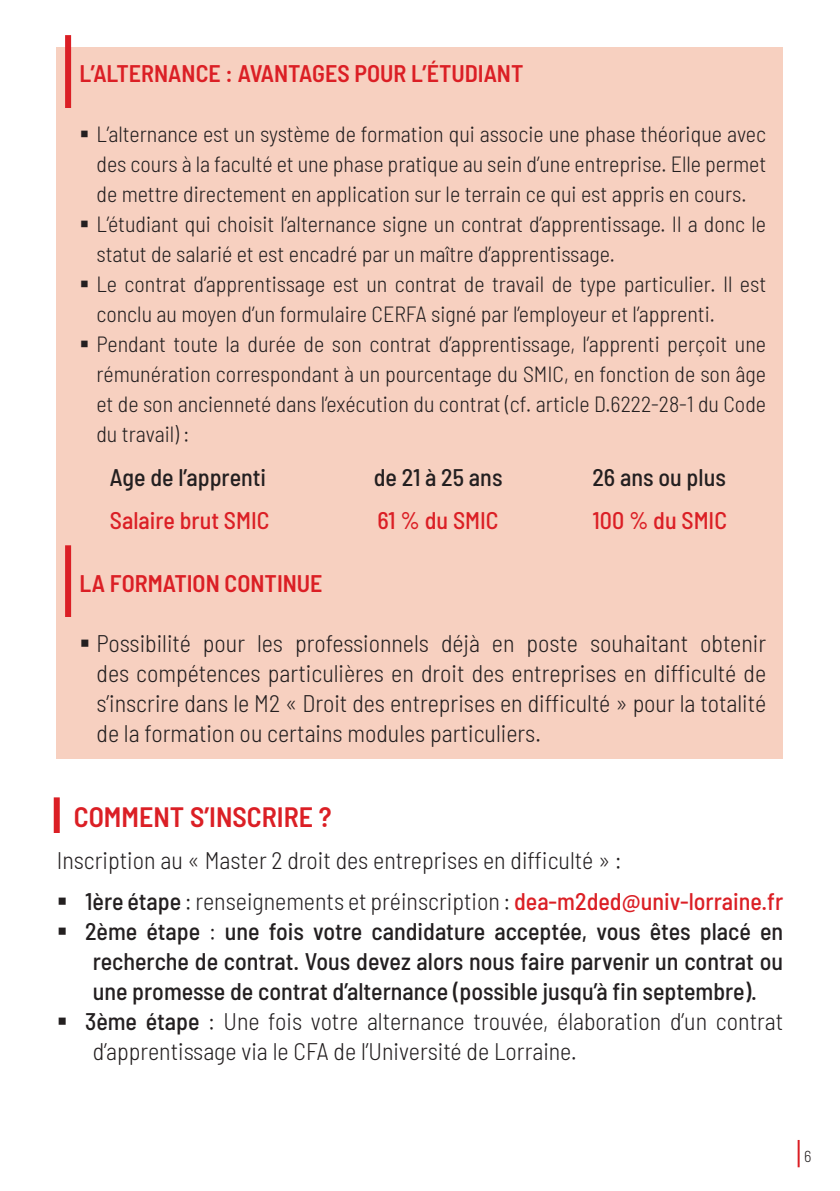
<style>
.page{position:relative;width:840px;height:1191px;background:#fff}
.page>*{position:absolute;margin:0;border:0;box-sizing:border-box;transform-origin:0 0}
.t1{font:600 semi-condensed 28px "Barlow";color:#db1f25}
.t2{font:300 semi-condensed 24px/30px "Barlow";color:#231f20;text-align:justify}
.t3{font:500 semi-condensed 24px "Barlow";color:#231f20}
.t4{font:600 semi-condensed 24px "Barlow";color:#db1f25}
.t5{font:500 semi-condensed 24px "Barlow";color:#db1f25}
.t6{font:300 semi-condensed 22px/30px "Barlow";color:#231f20}
.t7{font:300 semi-condensed 16px "Barlow";color:#231f20}
.s1{font-weight:500}
.s2{font-weight:500;color:#db1f25}
.s3{font-weight:300}
</style>
<div class="page">
<hr style="left:797px;top:1140px;width:2px;height:27px;background:#db1f25">
<div style="left:57px;top:47px;width:725px;height:81px;background:#f7d0c0"></div>
<div style="left:65px;top:35px;width:6px;height:99px;background:#db1f25"></div>
<div style="left:57px;top:109px;width:725px;height:109px;background:#f7d0c0"></div>
<div style="left:57px;top:199px;width:725px;height:79px;background:#f7d0c0"></div>
<div style="left:57px;top:259px;width:725px;height:79px;background:#f7d0c0"></div>
<div style="left:57px;top:319px;width:725px;height:139px;background:#f7d0c0"></div>
<div style="left:57px;top:437px;width:725px;height:51px;background:#f7d0c0"></div>
<div style="left:57px;top:467px;width:725px;height:51px;background:#f7d0c0"></div>
<div style="left:57px;top:497px;width:725px;height:51px;background:#f7d0c0"></div>
<div style="left:57px;top:527px;width:725px;height:51px;background:#f7d0c0"></div>
<div style="left:57px;top:557px;width:725px;height:81px;background:#f7d0c0"></div>
<div style="left:65px;top:545px;width:6px;height:99px;background:#db1f25"></div>
<div style="left:57px;top:617px;width:725px;height:141px;background:#f7d0c0"></div>
<div style="left:54px;top:797px;width:6px;height:36px;background:#db1f25"></div>
<p class="t4" style="left:79px;top:56px;width:445px">L’ALTERNANCE : AVANTAGES POUR L’ÉTUDIANT</p>
<p class="t6" style="left:96px;top:118px;width:671px">L’alternance est un système de formation qui associe une phase théorique avec des cours à la faculté et une phase pratique au sein d’une entreprise. Elle permet de mettre directement en application sur le terrain ce qui est appris en cours.<br>L’étudiant qui choisit l’alternance signe un contrat d’apprentissage. Il a donc le statut de salarié et est encadré par un maître d’apprentissage.<br>Le contrat d’apprentissage est un contrat de travail de type particulier. Il est conclu au moyen d’un formulaire CERFA signé par l’employeur et l’apprenti.<br>Pendant toute la durée de son contrat d’apprentissage, l’apprenti perçoit une rémunération correspondant à un pourcentage du SMIC, en fonction de son âge et de son ancienneté dans l’exécution du contrat (cf. article D.6222-28-1 du Code du travail) :</p>
<p class="t3" style="left:110px;top:460px;width:158px">Age de l’apprenti</p>
<p class="t5" style="left:110px;top:503px;width:161px">Salaire brut SMIC</p>
<p class="t4" style="left:79px;top:566px;width:244px">LA FORMATION CONTINUE</p>
<p class="t3" style="left:373px;top:460px;width:130px">de 21 à 25 ans</p>
<p class="t5" style="left:377px;top:503px;width:123px">61 % du SMIC</p>
<p class="t3" style="left:592px;top:460px;width:135px">26 ans ou plus</p>
<p class="t5" style="left:592px;top:503px;width:136px">100 % du SMIC</p>
<p class="t2" style="left:96px;top:627px;width:670px">Possibilité pour les professionnels déjà en poste souhaitant obtenir des compétences particulières en droit des entreprises en difficulté de s’inscrire dans le M2 « Droit des entreprises en difficulté » pour la totalité de la formation ou certains modules particuliers.</p>
<p class="t1" style="left:74px;top:797px;width:259px">COMMENT S’INSCRIRE ?</p>
<p class="t2" style="left:85px;top:837px;width:699px;line-height:41.4px;text-indent:-28px">Inscription au « Master 2 droit des entreprises en difficulté » :<br><span class="s1">1ère étape</span> : renseignements et préinscription : <span class="s2">dea-m2ded@univ-lorraine.fr</span></p>
<p class="t3" style="left:85px;top:914px;width:699px">2ème étape <span class="s3">:</span> une fois votre candidature acceptée, vous êtes placé en</p>
<p class="t3" style="left:93px;top:944px;width:691px">recherche de contrat. Vous devez alors nous faire parvenir un contrat ou</p>
<p class="t3" style="left:93px;top:974px;width:665px">une promesse de contrat d’alternance (possible jusqu’à fin septembre).</p>
<p class="t2" style="left:85px;top:1004px;width:699px"><span class="s1">3ème étape</span> : Une fois votre alternance trouvée, élaboration d’un contrat</p>
<p class="t2" style="left:93px;top:1034px;width:485px">d’apprentissage via le CFA de l’Université de Lorraine.</p>
<p class="t7" style="left:803px;top:1144px;width:9px">6</p>
</div>
